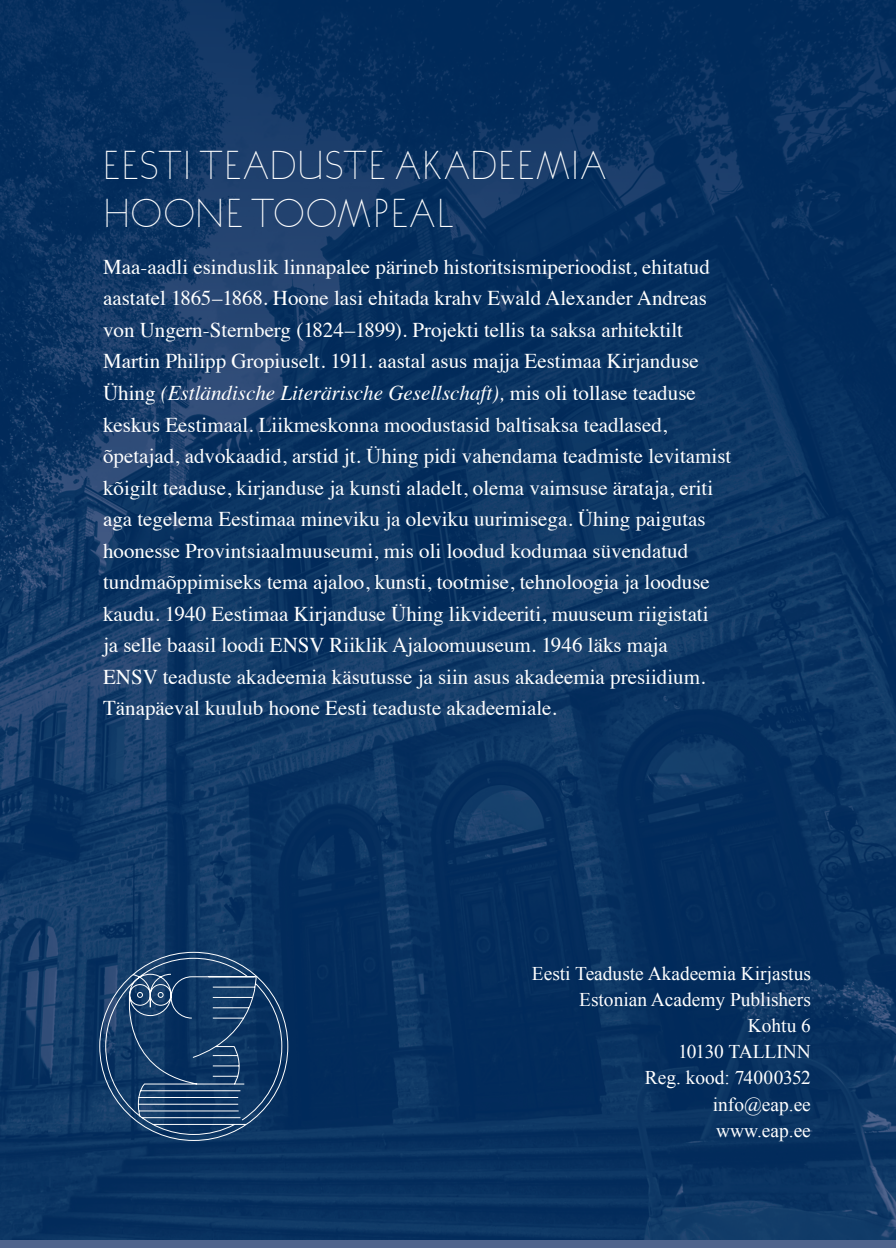
<style>
.page{position:relative;width:896px;height:1248px;background:#fff}
.page>*{position:absolute;margin:0;border:0;box-sizing:border-box;transform-origin:0 0}
.t1{font:44px/47.2px "SOLUMVERBA";letter-spacing:.015em;color:#fff}
.t2{font:21px/31.6px "Times";color:#fff}
.t3{font:19.4px/26.2px "Times New Roman";color:#fff;text-align:right}
.s1{font-style:italic}
</style>
<div class="page">
<img style="left:0;top:0;width:896px;height:1239px">
<svg style="left:99px;top:951px;width:190px;height:190px;background:#1e446e"></svg>
<h1 class="t1" style="left:103px;top:140px;width:506px">EESTI TEADUSTE AKADEEMIA<br>HOONE TOOMPEAL</h1>
<p class="t2" style="left:103px;top:249px;width:630px">Maa-aadli esinduslik linnapalee pärineb historitsismiperioodist, ehitatud aastatel 1865–1868. Hoone lasi ehitada krahv Ewald Alexander Andreas von Ungern-Sternberg (1824–1899). Projekti tellis ta saksa arhitektilt Martin Philipp Gropiuselt. 1911. aastal asus majja Eestimaa Kirjanduse Ühing <span class="s1">(Estländische Literärische Gesellschaft),</span> mis oli tollase teaduse keskus Eestimaal. Liikmeskonna moodustasid baltisaksa teadlased, õpetajad, advokaadid, arstid jt. Ühing pidi vahendama teadmiste levitamist kõigilt teaduse, kirjanduse ja kunsti aladelt, olema vaimsuse ärataja, eriti aga tegelema Eestimaa mineviku ja oleviku uurimisega. Ühing paigutas hoonesse Provintsiaalmuuseumi, mis oli loodud kodumaa süvendatud tundmaõppimiseks tema ajaloo, kunsti, tootmise, tehnoloogia ja looduse kaudu. 1940 Eestimaa Kirjanduse Ühing likvideeriti, muuseum riigistati<br>ja selle baasil loodi ENSV Riiklik Ajaloomuuseum. 1946 läks maja<br>ENSV teaduste akadeemia käsutusse ja siin asus akadeemia presiidium.<br>Tänapäeval kuulub hoone Eesti teaduste akadeemiale.</p>
<p class="t3" style="left:532px;top:959px;width:281px">Eesti Teaduste Akadeemia Kirjastus<br>Estonian Academy Publishers<br>Kohtu 6<br>10130 TALLINN<br>Reg. kood: 74000352<br>info@eap.ee<br>www.eap.ee</p>
</div>
